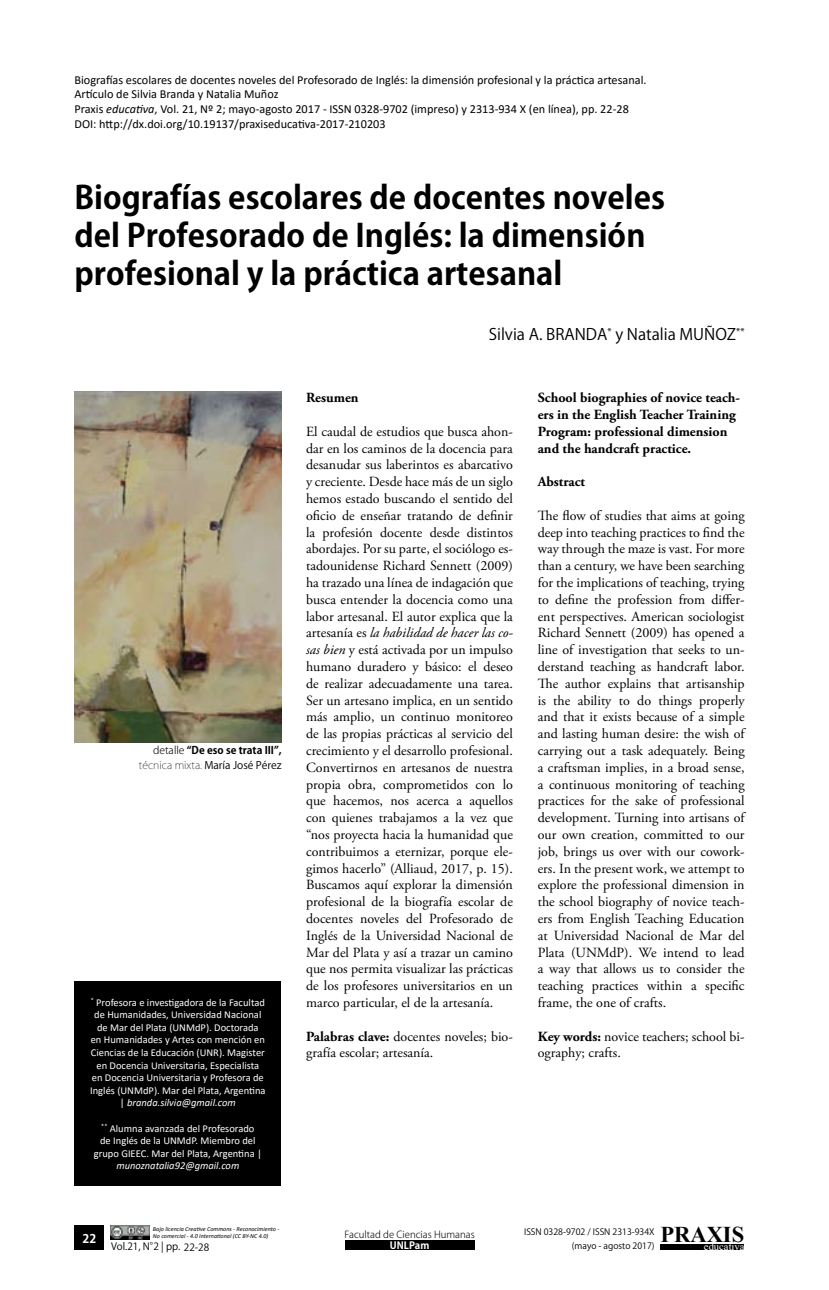
<style>
.page{position:relative;width:829px;height:1290px;background:#fff}
.page>*{position:absolute;margin:0;border:0;box-sizing:border-box;transform-origin:0 0}
.t1{font:700 31.5px/37.8px "Koz Go Std";color:#000}
.t2{font:700 22.57px "Times New Roman";color:#000}
.t3{font:15.75px "Koz Go Std";color:#000}
.t4{font:14px/16.8px "Adobe Garamond Pro";color:#000;text-align:justify}
.t5{font:700 14px/16.8px "Adobe Garamond Pro";color:#000}
.t6{font:12.25px/14.7px "Calibri";color:#000}
.t7{font:700 11.9px "Koz Go Std";color:#fff}
.t8{font:10.67px "Times New Roman";color:#fff}
.t9{font:10.5px/12.6px "Calibri";color:#fff;text-align:center}
.t10{font:700 10.5px/15px "Koz Go Std";color:#000;text-align:right}
.t11{font:italic 10.5px "Calibri";color:#fff}
.t12{font:9.97px "Koz Go Pro";color:#000}
.t13{font:700 9.97px "Koz Go Pro";color:#fff}
.t14{font:300 9.62px "Koz Go Pro";color:#000}
.t15{font:8.75px/14px "Koz Go Pro";color:#000;text-align:right}
.t16{font:italic 6.12px/7px "Calibri";color:#000}
.s1{font-style:italic}
.s2{font-weight:300}
.s3{font-weight:200}
.s4{font-weight:400}
.s5{font-weight:700}
</style>
<div class="page">
<div style="left:660px;top:1244px;width:84px;height:6px;background:#000"></div>
<div style="left:345px;top:1240px;width:129px;height:10px;background:#000"></div>
<div style="left:74px;top:1225px;width:30px;height:25px;background:#000"></div>
<img style="left:110px;top:1225px;width:40px;height:14px">
<div style="left:74px;top:981px;width:207px;height:205px;background:#000"></div>
<img style="left:74px;top:392px;width:207px;height:350px">
<p class="t6" style="left:74px;top:72px;width:573px">Biografías escolares de docentes noveles del Profesorado de Inglés: la dimensión profesional y la práctica artesanal.<br>Artículo de Silvia Branda y Natalia Muñoz<br>Praxis <span class="s1">educativa</span>, Vol. 21, Nº 2; mayo-agosto 2017 - ISSN 0328-9702 (impreso) y 2313-934 X (en línea), pp. 22-28<br>DOI: http://dx.doi.org/10.19137/praxiseducativa-2017-210203</p>
<h1 class="t1" style="left:74px;top:180px;width:592px">Biografías escolares de docentes noveles del Profesorado de Inglés: la dimensión profesional y la práctica artesanal</h1>
<p class="t10" style="left:139px;top:743px;width:144px"><span class="s2">detalle</span> “De eso se trata III”, <span class="s3">técnica mixta.</span> <span class="s4">María José Pérez</span></p>
<p class="t9" style="left:90px;top:995px;width:177px"><sup>*</sup> Profesora e investigadora de la Facultad de Humanidades, Universidad Nacional de Mar del Plata (UNMdP). Doctorada<br>en Humanidades y Artes con mención en Ciencias de la Educación (UNR). Magister en Docencia Universitaria, Especialista en Docencia Universitaria y Profesora de Inglés (UNMdP). Mar del Plata, Argentina | <span class="s1">branda.silvia@gmail.com</span></p>
<p class="t9" style="left:94px;top:1121px;width:169px"><sup>**</sup> Alumna avanzada del Profesorado<br>de Inglés de la UNMdP. Miembro del grupo GIEEC. Mar del Plata, Argentina |</p>
<p class="t11" style="left:116px;top:1158px;width:124px">munoznatalia92@gmail.com</p>
<p class="t3" style="left:488px;top:324px;width:257px">Silvia A. Branda<sup>*</sup> y Natalia Mu ñoz<sup>**</sup></p>
<p class="t5" style="left:306px;top:389px;width:54px">Resumen</p>
<p class="t4" style="left:306px;top:423px;width:208px">El caudal de estudios que busca ahon&shy;dar en los caminos de la docencia para desanudar sus laberintos es abarcativo y creciente. Desde hace más de un siglo hemos estado buscando el sentido del oficio de enseñar tratando de definir la profesión docente desde distintos abordajes. Por su parte, el sociólogo es&shy;tadounidense Richard Sennett (2009) ha trazado una línea de indagación que busca entender la docencia como una labor artesanal. El autor explica que la artesanía es <span class="s1">la habilidad de hacer las co&shy;sas bien</span> y está activada por un impulso humano duradero y básico: el deseo de realizar adecuadamente una tarea.<br>Ser un artesano implica, en un sentido más amplio, un continuo monitoreo de las propias prácticas al servicio del crecimiento y el desarrollo profesional.<br>Convertirnos en artesanos de nuestra propia obra, comprometidos con lo que hacemos, nos acerca a aquellos con quienes trabajamos a la vez que “nos proyecta hacia la humanidad que contribuimos a eternizar, porque ele&shy;gimos hacerlo” (Alliaud, 2017, p. 15).<br>Buscamos aquí explorar la dimensión profesional de la biografía escolar de docentes noveles del Profesorado de Inglés de la Universidad Nacional de Mar del Plata y así a trazar un camino que nos permita visualizar las prácticas de los profesores universitarios en un marco particular, el de la artesanía.</p>
<p class="t4" style="left:306px;top:1028px;width:208px"><span class="s5">Palabras clave:</span> docentes noveles; bio&shy;grafía escolar; artesanía.</p>
<p class="t5" style="left:537px;top:389px;width:204px">School biographies of novice teach&shy;ers in the English Teacher Training Program: professional dimension and the handcraft practice.</p>
<p class="t5" style="left:537px;top:473px;width:49px">Abstract</p>
<p class="t4" style="left:537px;top:507px;width:208px">The flow of studies that aims at going deep into teaching practices to find the way through the maze is vast. For more than a century, we have been searching for the implications of teaching, trying to define the profession from differ&shy;ent perspectives. American sociologist Richard Sennett (2009) has opened a line of investigation that seeks to un&shy;derstand teaching as handcraft labor.<br>The author explains that artisanship is the ability to do things properly and that it exists because of a simple and lasting human desire: the wish of carrying out a task adequately. Being a craftsman implies, in a broad sense, a continuous monitoring of teaching practices for the sake of professional development. Turning into artisans of our own creation, committed to our job, brings us over with our cowork&shy;ers. In the present work, we attempt to explore the professional dimension in the school biography of novice teach&shy;ers from English Teaching Education at Universidad Nacional de Mar del Plata (UNMdP). We intend to lead a way that allows us to consider the teaching practices within a specific frame, the one of crafts.</p>
<p class="t4" style="left:537px;top:1028px;width:208px"><span class="s5">Key words:</span> novice teachers; school bi&shy;ography; crafts.</p>
<h2 class="t2" style="left:660px;top:1218px;width:85px">PRAXIS</h2>
<p class="t16" style="left:153px;top:1225px;width:128px">Bajo licencia Creative Commons - Reconocimiento -<br>No comercial - 4.0 International (CC BY-NC 4.0)</p>
<p class="t12" style="left:111px;top:1240px;width:100px">Vol.21, N°2 | pp. 22-28</p>
<p class="t7" style="left:82px;top:1230px;width:15px">22</p>
<p class="t15" style="left:524px;top:1225px;width:132px">ISSN 0328-9702 / ISSN 2313-934X (mayo - agosto 2017)</p>
<p class="t14" style="left:344px;top:1228px;width:132px">Facultad de Ciencias Humanas</p>
<p class="t13" style="left:390px;top:1239px;width:41px">UNLPam</p>
<p class="t8" style="left:703px;top:1239px;width:42px">educativa</p>
</div>
